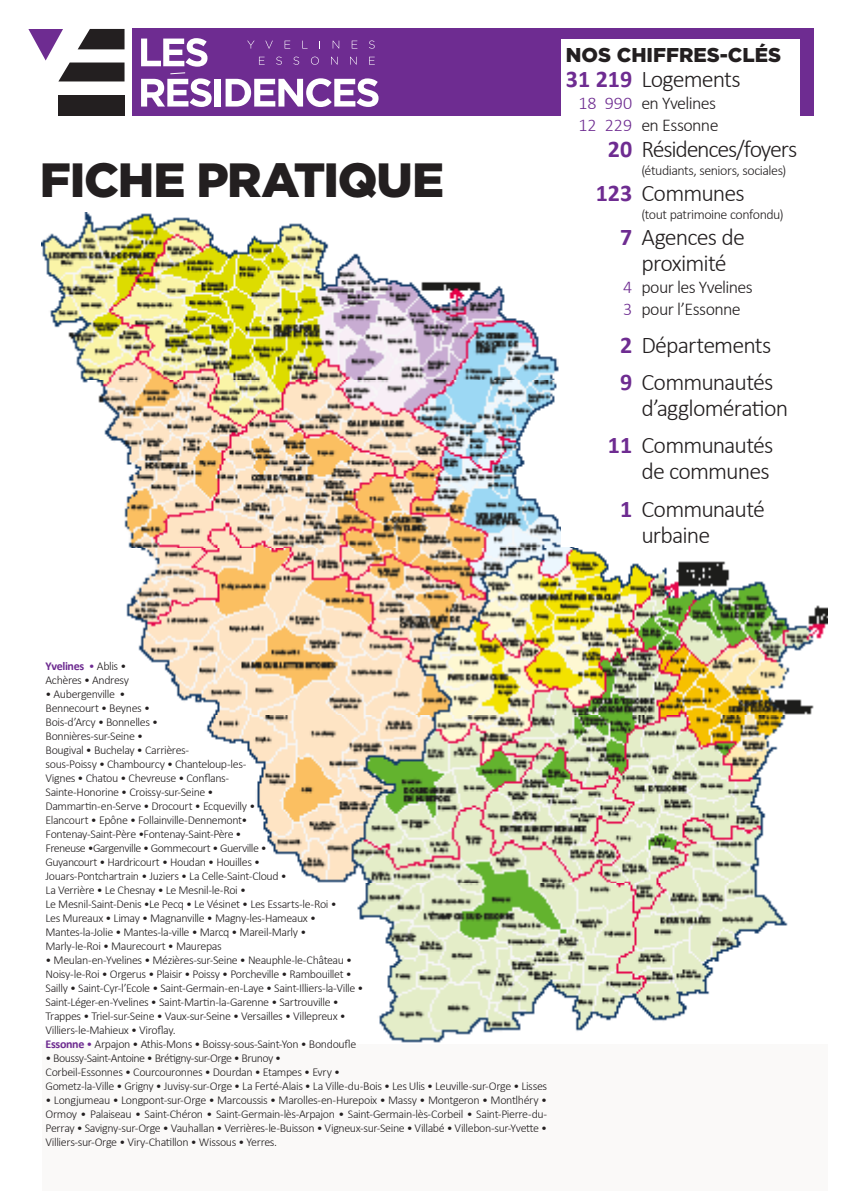
<style>
.page{position:relative;width:842px;height:1191px;background:#fff}
.page>*{position:absolute;margin:0;border:0;box-sizing:border-box;transform-origin:0 0}
.t1{font:900 48px "Gotham";letter-spacing:-.025em;color:#231f20}
.t2{font:300 24px "Calibri";letter-spacing:-.04em;color:#231f20}
.t3{font:900 20px "Gotham";color:#231f20}
.t4{font:300 18px "Calibri";letter-spacing:-.035em;color:#231f20}
.t5{font:300 18px "Calibri";color:#6e2c91}
.t6{font:300 14px "Calibri";letter-spacing:-.035em;color:#231f20}
.t7{font:300 12px/14px "Calibri";letter-spacing:-.035em;color:#231f20;text-align:justify}
.t8{font:700 12px "Calibri";letter-spacing:-.03em;color:#6e2c91}
.s1{font-weight:700;color:#6e2c91}
.s2{color:#fff}
.s3{font-weight:300}
.s4{font-weight:300;color:#231f20}
.s5{color:#6e2c91}
</style>
<div class="page">
<div style="left:42px;top:212px;width:785px;height:979px;background:#faf9f8"></div>
<img style="left:42px;top:212px;width:785px;height:831px">
<div style="left:381px;top:28px;width:433px;height:88px;background:#6e2c91"></div>
<div style="left:132px;top:29px;width:253px;height:87px;background:#6e2c91"></div>
<div style="left:215px;top:79px;width:6px;height:28px;background:#fff"></div>
<svg style="left:226px;top:78px;width:153px;height:29px"></svg>
<svg style="left:141px;top:38px;width:71px;height:69px"></svg>
<svg style="left:247px;top:41px;width:8px;height:8px"></svg>
<svg style="left:265px;top:41px;width:8px;height:8px"></svg>
<svg style="left:285px;top:41px;width:5px;height:8px"></svg>
<svg style="left:302px;top:41px;width:6px;height:8px"></svg>
<svg style="left:333px;top:41px;width:6px;height:8px"></svg>
<svg style="left:352px;top:41px;width:5px;height:8px"></svg>
<svg style="left:369px;top:41px;width:6px;height:8px"></svg>
<svg style="left:259px;top:57px;width:6px;height:8px"></svg>
<svg style="left:276px;top:57px;width:6px;height:8px"></svg>
<svg style="left:293px;top:57px;width:6px;height:8px"></svg>
<svg style="left:311px;top:57px;width:8px;height:8px"></svg>
<svg style="left:331px;top:57px;width:7px;height:8px"></svg>
<svg style="left:350px;top:57px;width:7px;height:8px"></svg>
<svg style="left:369px;top:57px;width:6px;height:8px"></svg>
<svg style="left:28px;top:29px;width:97px;height:52px"></svg>
<div style="left:58px;top:95px;width:67px;height:21px;background:#231f20"></div>
<div style="left:561px;top:40px;width:239px;height:507px;background:#fff"></div>
<p class="t1" style="left:40px;top:152px;width:406px">FICHE PRATIQUE</p>
<p class="t3" style="left:566px;top:44px;width:217px">NOS CHIFFRES-CLÉS</p>
<p class="t2" style="left:566px;top:64px;width:176px"><span class="s1">31 219</span> Logements</p>
<p class="t5" style="left:578px;top:92px;width:55px">18 990</p>
<p class="t5" style="left:578px;top:114px;width:55px">12 229</p>
<p class="t2" style="left:590px;top:134px;width:209px"><span class="s2">d</span> <span class="s1">20</span> Résidences/foyers</p>
<p class="t2" style="left:596px;top:178px;width:151px"><span class="s1">123</span> Communes</p>
<p class="t2" style="left:620px;top:222px;width:126px"><span class="s1">7</span> Agences de</p>
<p class="t5" style="left:623px;top:276px;width:11px">4</p>
<p class="t5" style="left:623px;top:298px;width:11px">3</p>
<p class="t2" style="left:620px;top:330px;width:153px"><span class="s1">2</span> Départements</p>
<p class="t2" style="left:620px;top:367px;width:155px"><span class="s1">9</span> Communautés</p>
<p class="t4" style="left:641px;top:92px;width:76px">en Yvelines</p>
<p class="t4" style="left:641px;top:114px;width:79px">en Essonne</p>
<p class="t6" style="left:641px;top:162px;width:146px">(étudiants, seniors, sociales)</p>
<p class="t6" style="left:641px;top:206px;width:144px">(tout patrimoine confondu)</p>
<p class="t2" style="left:641px;top:248px;width:87px">proximité</p>
<p class="t4" style="left:641px;top:276px;width:113px">pour les Yvelines</p>
<p class="t4" style="left:641px;top:298px;width:101px">pour l’Essonne</p>
<p class="t2" style="left:641px;top:393px;width:148px">d’agglomération</p>
<p class="t2" style="left:608px;top:430px;width:167px"><span class="s1">11</span> Communautés</p>
<p class="t2" style="left:641px;top:456px;width:130px">de communes</p>
<p class="t2" style="left:620px;top:494px;width:146px"><span class="s1">1</span> Communauté</p>
<p class="t2" style="left:641px;top:520px;width:70px">urbaine</p>
<p class="t8" style="left:46px;top:658px;width:82px">Yvelines <span class="s3">•</span> <span class="s4">Ablis •</span></p>
<p class="t7" style="left:46px;top:672px;width:85px">Achères • Andresy</p>
<p class="t7" style="left:46px;top:686px;width:81px">• Aubergenville •</p>
<p class="t7" style="left:46px;top:700px;width:106px">Bennecourt • Beynes •</p>
<p class="t7" style="left:46px;top:714px;width:114px">Bois-d’Arcy • Bonnelles •</p>
<p class="t7" style="left:46px;top:728px;width:99px">Bonnières-sur-Seine •</p>
<p class="t7" style="left:46px;top:742px;width:145px">Bougival • Buchelay • Carrières-</p>
<p class="t7" style="left:46px;top:756px;width:202px">sous-Poissy • Chambourcy • Chanteloup-les-</p>
<p class="t7" style="left:46px;top:770px;width:185px">Vignes • Chatou • Chevreuse • Conflans-</p>
<p class="t7" style="left:46px;top:784px;width:170px">Sainte-Honorine • Croissy-sur-Seine •</p>
<p class="t7" style="left:46px;top:798px;width:211px">Dammartin-en-Serve • Drocourt • Ecquevilly •</p>
<p class="t7" style="left:46px;top:812px;width:203px">Elancourt • Epône • Follainville-Dennemont•</p>
<p class="t7" style="left:46px;top:826px;width:197px">Fontenay-Saint-Père •Fontenay-Saint-Père •</p>
<p class="t7" style="left:46px;top:840px;width:223px">Freneuse •Gargenville • Gommecourt • Guerville •</p>
<p class="t7" style="left:46px;top:854px;width:216px">Guyancourt • Hardricourt • Houdan • Houilles •</p>
<p class="t7" style="left:46px;top:868px;width:243px">Jouars-Pontchartrain • Juziers • La Celle-Saint-Cloud •</p>
<p class="t7" style="left:46px;top:882px;width:202px">La Verrière • Le Chesnay • Le Mesnil-le-Roi •</p>
<p class="t7" style="left:46px;top:896px;width:293px">Le Mesnil-Saint-Denis •Le Pecq • Le Vésinet • Les Essarts-le-Roi •</p>
<p class="t7" style="left:46px;top:910px;width:272px">Les Mureaux • Limay • Magnanville • Magny-les-Hameaux •</p>
<p class="t7" style="left:46px;top:924px;width:262px">Mantes-la-Jolie • Mantes-la-ville • Marcq • Mareil-Marly •</p>
<p class="t7" style="left:46px;top:938px;width:178px">Marly-le-Roi • Maurecourt • Maurepas</p>
<p class="t7" style="left:46px;top:952px;width:308px">• Meulan-en-Yvelines • Mézières-sur-Seine • Neauphle-le-Château •</p>
<p class="t7" style="left:46px;top:966px;width:308px">Noisy-le-Roi • Orgerus • Plaisir • Poissy • Porcheville • Rambouillet •</p>
<p class="t7" style="left:46px;top:980px;width:319px">Sailly • Saint-Cyr-l’Ecole • Saint-Germain-en-Laye • Saint-Illiers-la-Ville •</p>
<p class="t7" style="left:46px;top:994px;width:295px">Saint-Léger-en-Yvelines • Saint-Martin-la-Garenne • Sartrouville •</p>
<p class="t7" style="left:46px;top:1008px;width:302px">Trappes • Triel-sur-Seine • Vaux-sur-Seine • Versailles • Villepreux •</p>
<p class="t7" style="left:46px;top:1022px;width:132px">Villiers-le-Mahieux • Viroflay.</p>
<p class="t7" style="left:46px;top:1036px;width:312px"><span class="s1">Essonne</span> <span class="s5">•</span> Arpajon • Athis-Mons • Boissy-sous-Saint-Yon • Bondoufle</p>
<p class="t7" style="left:46px;top:1050px;width:237px">• Boussy-Saint-Antoine • Brétigny-sur-Orge • Brunoy •</p>
<p class="t7" style="left:46px;top:1064px;width:296px">Corbeil-Essonnes • Courcouronnes • Dourdan • Etampes • Evry •</p>
<p class="t7" style="left:46px;top:1078px;width:503px">Gometz-la-Ville • Grigny • Juvisy-sur-Orge • La Ferté-Alais • La Ville-du-Bois • Les Ulis • Leuville-sur-Orge • Lisses</p>
<p class="t7" style="left:46px;top:1092px;width:503px">• Longjumeau • Longpont-sur-Orge • Marcoussis • Marolles-en-Hurepoix • Massy • Montgeron • Montlhéry • Ormoy • Palaiseau • Saint-Chéron • Saint-Germain-lès-Arpajon • Saint-Germain-lès-Corbeil • Saint-Pierre-du-Perray • Savigny-sur-Orge • Vauhallan • Verrières-le-Buisson • Vigneux-sur-Seine • Villabé • Villebon-sur-Yvette • Villiers-sur-Orge • Viry-Chatillon • Wissous • Yerres.</p>
</div>
